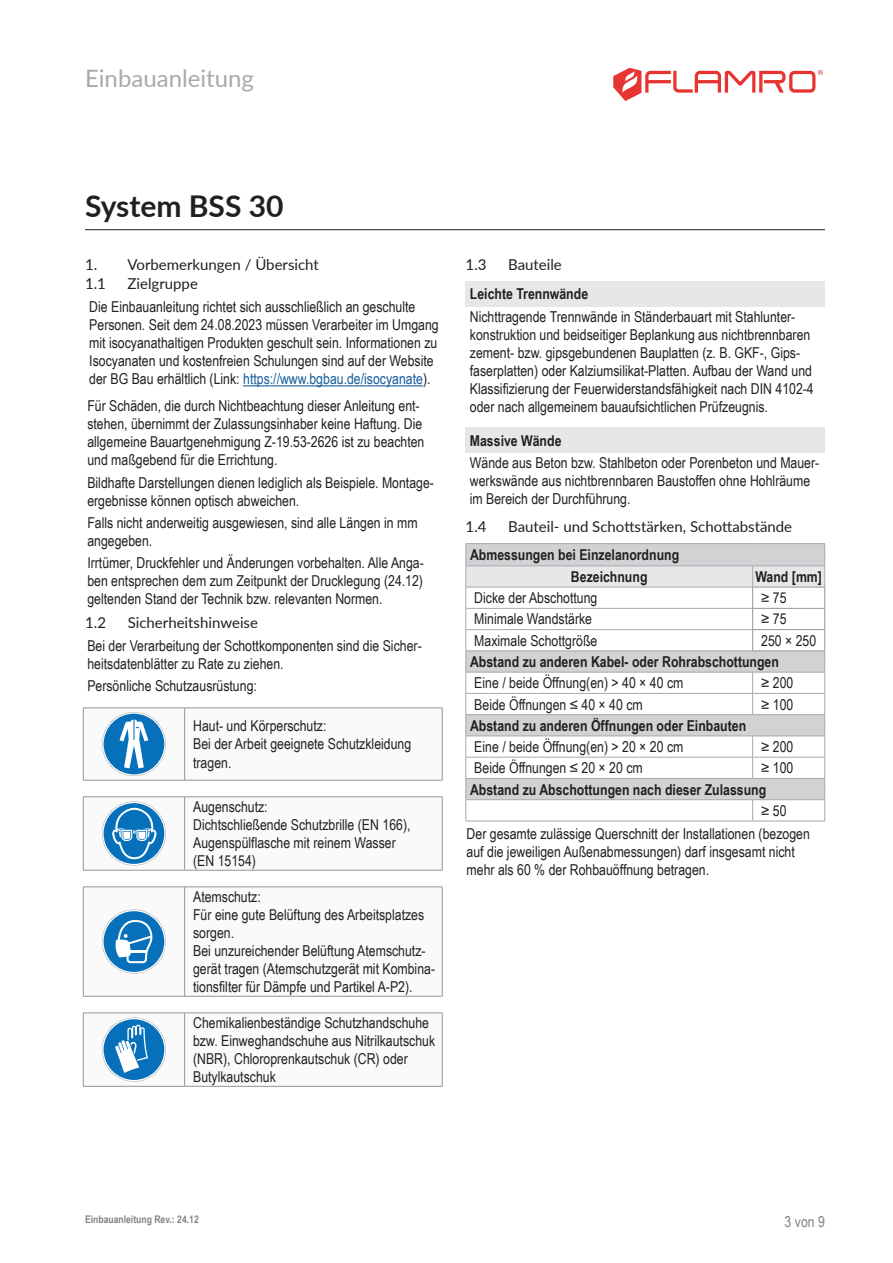
<style>
.page{position:relative;width:893px;height:1263px;background:#fff}
.page>*{position:absolute;margin:0;border:0;box-sizing:border-box;transform-origin:0 0}
.t1{font:700 30px "Lato";color:#231f20}
.t2{font:24px "Lato";color:#a8a9ad}
.p___Fließtext{font:15px/18px "Arial Narrow";color:#231f20}
.p___Tabellentext_links{font:15px/18px "Arial Narrow";color:#231f20}
.p___Tabelle_Kopf_links{font:700 15px "Arial Narrow";color:#231f20}
.t3{font:15px "Lato";color:#231f20}
.p___grauer_Balken_Text{font:700 15px "Arial Narrow";color:#231f20}
.p___Tabelle_Kopf_mitte{font:700 15px "Arial Narrow";color:#231f20}
.t4{font:15px "Arial Narrow";color:#808285}
.t5{font:700 10.5px "Arial Narrow";color:#808285}
.s1{color:#175d9e}
</style>
<div class="page">
<hr style="left:85px;top:229px;width:740px;height:1px;background:#231f20">
<hr style="left:442px;top:708px;width:1px;height:72px;background:#939598">
<hr style="left:185px;top:780px;width:257px;height:1px;background:#939598">
<hr style="left:83px;top:780px;width:102px;height:1px;background:#939598">
<svg style="left:83px;top:708px;width:359px;height:72px"></svg>
<hr style="left:185px;top:796px;width:257px;height:1px;background:#939598">
<hr style="left:442px;top:797px;width:1px;height:73px;background:#939598">
<hr style="left:185px;top:870px;width:257px;height:1px;background:#939598">
<hr style="left:83px;top:796px;width:102px;height:1px;background:#939598">
<hr style="left:83px;top:870px;width:102px;height:1px;background:#939598">
<svg style="left:83px;top:797px;width:359px;height:73px"></svg>
<hr style="left:185px;top:886px;width:257px;height:1px;background:#939598">
<hr style="left:442px;top:887px;width:1px;height:109px;background:#939598">
<hr style="left:185px;top:996px;width:257px;height:1px;background:#939598">
<hr style="left:83px;top:886px;width:102px;height:1px;background:#939598">
<hr style="left:83px;top:996px;width:102px;height:1px;background:#939598">
<svg style="left:83px;top:887px;width:359px;height:109px"></svg>
<hr style="left:442px;top:1013px;width:1px;height:73px;background:#939598">
<hr style="left:185px;top:1086px;width:257px;height:1px;background:#939598">
<hr style="left:83px;top:1086px;width:102px;height:1px;background:#939598">
<svg style="left:83px;top:1013px;width:359px;height:73px"></svg>
<hr style="left:243px;top:385px;width:180px;height:1px;background:#175d9e">
<div style="left:466px;top:281px;width:359px;height:26px;background:#e6e7e9"></div>
<div style="left:466px;top:427px;width:359px;height:26px;background:#e6e7e9"></div>
<hr style="left:466px;top:543px;width:287px;height:1px;background:#a8a9ad">
<hr style="left:753px;top:543px;width:72px;height:1px;background:#a8a9ad">
<hr style="left:466px;top:821px;width:287px;height:1px;background:#a8a9ad">
<hr style="left:753px;top:821px;width:72px;height:1px;background:#a8a9ad">
<svg style="left:466px;top:544px;width:359px;height:277px"></svg>
<svg style="left:613px;top:68px;width:210px;height:33px"></svg>
<h2 class="t2" style="left:85px;top:61px;width:170px">Einbauanleitung</h2>
<h1 class="t1" style="left:85px;top:184px;width:200px">System BSS 30</h1>
<p class="t3" style="left:85px;top:253px;width:235px">1. Vorbemerkungen / Übersicht</p>
<p class="t3" style="left:85px;top:273px;width:22px">1.1</p>
<p class="t3" style="left:128px;top:273px;width:72px">Zielgruppe</p>
<p class="p___Fließtext" style="left:89px;top:297px;width:351px">Die Einbauanleitung richtet sich ausschließlich an geschulte Personen. Seit dem 24.08.2023 müssen Verarbeiter im Umgang mit isocyanathaltigen Produkten geschult sein. Informationen zu Isocyanaten und kostenfreien Schulungen sind auf der Website der BG Bau erhältlich (Link: <span class="s1">https://www.bgbau.de/isocyanate</span>).</p>
<p class="p___Fließtext" style="left:87px;top:397px;width:339px">Für Schäden, die durch Nichtbeachtung dieser Anleitung ent&shy;stehen, übernimmt der Zulassungsinhaber keine Haftung. Die allgemeine Bauartgenehmigung Z-19.53-2626 ist zu beachten und maßgebend für die Errichtung.</p>
<p class="p___Fließtext" style="left:87px;top:473px;width:348px">Bildhafte Darstellungen dienen lediglich als Beispiele. Montage&shy;ergebnisse können optisch abweichen.</p>
<p class="p___Fließtext" style="left:87px;top:513px;width:332px">Falls nicht anderweitig ausgewiesen, sind alle Längen in mm angegeben.</p>
<p class="p___Fließtext" style="left:87px;top:553px;width:338px;text-align:justify">Irrtümer, Druckfehler und Änderungen vorbehalten. Alle Anga&shy;ben entsprechen dem zum Zeitpunkt der Drucklegung (24.12) geltenden Stand der Technik bzw. relevanten Normen.</p>
<p class="t3" style="left:85px;top:612px;width:22px">1.2</p>
<p class="t3" style="left:128px;top:612px;width:132px">Sicherheitshinweise</p>
<p class="p___Fließtext" style="left:87px;top:636px;width:336px">Bei der Verarbeitung der Schottkomponenten sind die Sicher&shy;heitsdatenblätter zu Rate zu ziehen.</p>
<p class="p___Fließtext" style="left:87px;top:677px;width:171px">Persönliche Schutzausrüstung:</p>
<p class="p___Tabellentext_links" style="left:193px;top:717px;width:135px">Haut- und Körperschutz:</p>
<p class="p___Tabellentext_links" style="left:193px;top:735px;width:220px">Bei der Arbeit geeignete Schutzkleidung tragen.</p>
<p class="p___Tabellentext_links" style="left:193px;top:797px;width:76px">Augenschutz:</p>
<p class="p___Tabellentext_links" style="left:193px;top:815px;width:219px">Dichtschließende Schutzbrille (EN 166),<br>Augenspülflasche mit reinem Wasser (EN 15154)</p>
<p class="p___Tabellentext_links" style="left:193px;top:887px;width:69px">Atemschutz:</p>
<p class="p___Tabellentext_links" style="left:193px;top:905px;width:233px">Für eine gute Belüftung des Arbeitsplatzes sorgen.</p>
<p class="p___Tabellentext_links" style="left:193px;top:941px;width:244px">Bei unzureichender Belüftung Atemschutz&shy;gerät tragen (Atemschutzgerät mit Kombina&shy;tionsfilter für Dämpfe und Partikel A-P2).</p>
<p class="p___Tabellentext_links" style="left:193px;top:1013px;width:244px">Chemikalienbeständige Schutzhandschuhe bzw. Einweghandschuhe aus Nitrilkautschuk (NBR), Chloroprenkautschuk (CR) oder Butylkautschuk</p>
<p class="t3" style="left:466px;top:253px;width:22px">1.3</p>
<p class="t3" style="left:508px;top:253px;width:55px">Bauteile</p>
<p class="p___grauer_Balken_Text" style="left:470px;top:283px;width:120px">Leichte Trennwände</p>
<p class="p___Fließtext" style="left:470px;top:307px;width:345px">Nichttragende Trennwände in Ständerbauart mit Stahlunter&shy;konstruktion und beidseitiger Beplankung aus nichtbrennbaren zement- bzw. gipsgebundenen Bauplatten (z. B. GKF-, Gips&shy;faserplatten) oder Kalziumsilikat-Platten. Aufbau der Wand und Klassifizierung der Feuerwiderstandsfähigkeit nach DIN 4102-4 oder nach allgemeinem bauaufsichtlichen Prüfzeugnis.</p>
<p class="p___grauer_Balken_Text" style="left:470px;top:429px;width:93px">Massive Wände</p>
<p class="p___Fließtext" style="left:470px;top:453px;width:351px">Wände aus Beton bzw. Stahlbeton oder Porenbeton und Mauer&shy;werkswände aus nichtbrennbaren Baustoffen ohne Hohlräume im Bereich der Durchführung.</p>
<p class="t3" style="left:466px;top:516px;width:22px">1.4</p>
<p class="t3" style="left:508px;top:516px;width:286px">Bauteil- und Schottstärken, Schottabstände</p>
<p class="p___Tabelle_Kopf_links" style="left:470px;top:543px;width:211px">Abmessungen bei Einzelanordnung</p>
<p class="p___Tabelle_Kopf_mitte" style="left:571px;top:565px;width:78px">Bezeichnung</p>
<p class="p___Tabelle_Kopf_mitte" style="left:755px;top:565px;width:68px">Wand [mm]</p>
<p class="p___Tabellentext_links" style="left:474px;top:588px;width:125px">Dicke der Abschottung</p>
<p class="p___Tabellentext_links" style="left:761px;top:588px;width:27px">≥ 75</p>
<p class="p___Tabellentext_links" style="left:474px;top:610px;width:119px">Minimale Wandstärke</p>
<p class="p___Tabellentext_links" style="left:761px;top:610px;width:27px">≥ 75</p>
<p class="p___Tabellentext_links" style="left:474px;top:631px;width:125px">Maximale Schottgröße</p>
<p class="p___Tabellentext_links" style="left:761px;top:631px;width:57px">250 × 250</p>
<p class="p___Tabelle_Kopf_links" style="left:470px;top:650px;width:310px">Abstand zu anderen Kabel- oder Rohrabschottungen</p>
<p class="p___Tabellentext_links" style="left:474px;top:673px;width:211px">Eine / beide Öffnung(en) &gt; 40 × 40 cm</p>
<p class="p___Tabellentext_links" style="left:761px;top:673px;width:34px">≥ 200</p>
<p class="p___Tabellentext_links" style="left:474px;top:695px;width:170px">Beide Öffnungen ≤ 40 × 40 cm</p>
<p class="p___Tabellentext_links" style="left:761px;top:695px;width:34px">≥ 100</p>
<p class="p___Tabelle_Kopf_links" style="left:470px;top:714px;width:278px">Abstand zu anderen Öffnungen oder Einbauten</p>
<p class="p___Tabellentext_links" style="left:474px;top:737px;width:211px">Eine / beide Öffnung(en) &gt; 20 × 20 cm</p>
<p class="p___Tabellentext_links" style="left:761px;top:737px;width:34px">≥ 200</p>
<p class="p___Tabellentext_links" style="left:474px;top:758px;width:170px">Beide Öffnungen ≤ 20 × 20 cm</p>
<p class="p___Tabellentext_links" style="left:761px;top:758px;width:34px">≥ 100</p>
<p class="p___Tabelle_Kopf_links" style="left:470px;top:778px;width:298px">Abstand zu Abschottungen nach dieser Zulassung</p>
<p class="p___Tabellentext_links" style="left:761px;top:801px;width:27px">≥ 50</p>
<p class="p___Fließtext" style="left:467px;top:824px;width:345px">Der gesamte zulässige Querschnitt der Installationen (bezogen auf die jeweiligen Außenabmessungen) darf insgesamt nicht mehr als 60 % der Rohbauöffnung betragen.</p>
<p class="t5" style="left:85px;top:1212px;width:115px">Einbauanleitung Rev.: 24.12</p>
<p class="t4" style="left:785px;top:1210px;width:42px">3 von 9</p>
</div>
